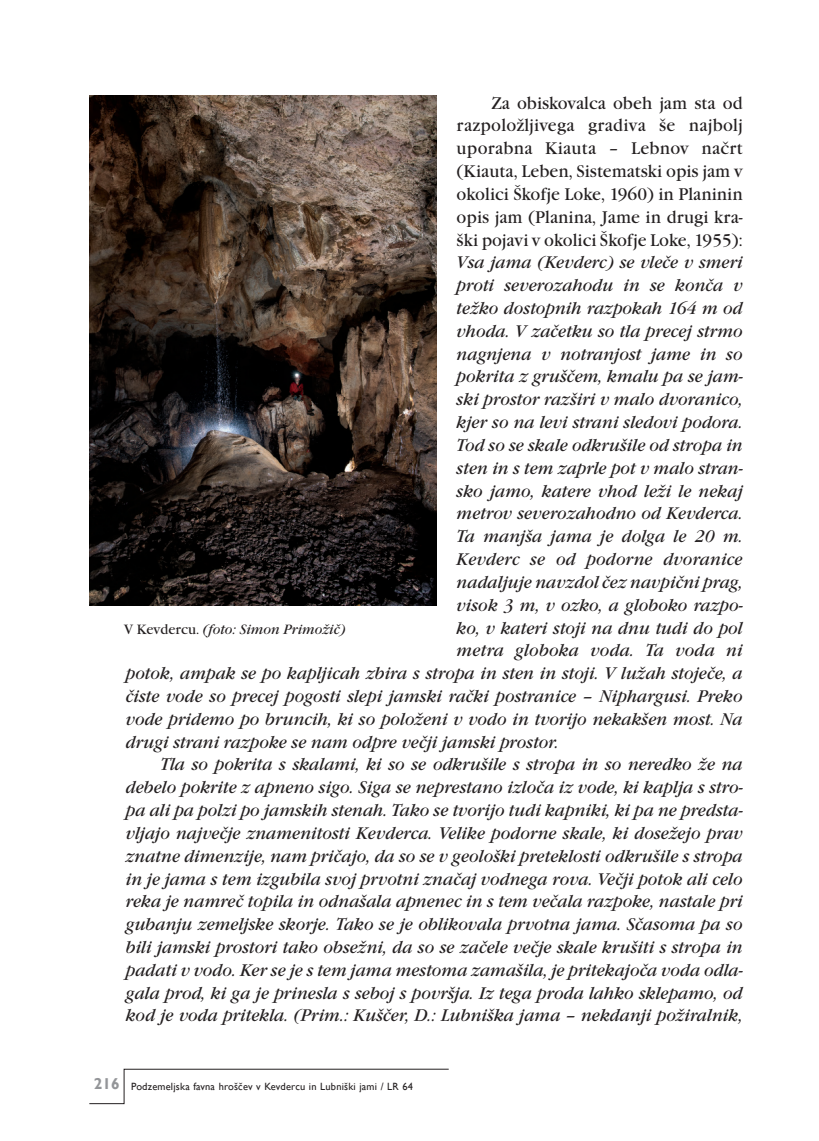
<style>
.page{position:relative;width:819px;height:1141px;background:#fff}
.page>*{position:absolute;margin:0;border:0;box-sizing:border-box;transform-origin:0 0}
.Body__7_first_line{font:italic 17.5px/22.8px "Garamond Itc TEE";color:#231f20;text-align:justify;scale:.95 1}
.Body__7_first_line-2{font:17.5px "Garamond Itc TEE";color:#231f20;scale:.95 1}
.Tekst_k_sliki_levo{font:italic 14px "Garamond Itc TEE";color:#231f20;scale:.95 1}
.t1{font:10.5px "Gill Sans";letter-spacing:.02em;color:#231f20}
.s1{font-style:normal}
.s2{font-weight:700;font-size:15.75px;color:#939598}
</style>
<div class="page">
<svg style="left:89px;top:1069px;width:360px;height:35px"></svg>
<img style="left:89px;top:96px;width:348px;height:509px">
<p class="Body__7_first_line-2" style="left:491px;top:93px;width:266px">Za obiskovalca obeh jam sta od</p>
<p class="Body__7_first_line-2" style="left:456px;top:116px;width:302px">razpoložljivega gradiva še najbolj</p>
<p class="Body__7_first_line-2" style="left:456px;top:139px;width:303px">uporabna Kiauta – Lebnov načrt</p>
<p class="Body__7_first_line-2" style="left:456px;top:161px;width:303px">(Kiauta, Leben, Sistematski opis jam v</p>
<p class="Body__7_first_line-2" style="left:456px;top:184px;width:303px">okolici Škofje Loke, 1960) in Planinin</p>
<p class="Body__7_first_line-2" style="left:456px;top:207px;width:303px">opis jam (Planina, Jame in drugi kra-</p>
<p class="Body__7_first_line-2" style="left:456px;top:230px;width:303px">ški pojavi v okolici Škofje Loke, 1955):</p>
<p class="Body__7_first_line" style="left:456px;top:251px;width:303px">Vsa jama (Kevderc) se vleče v smeri</p>
<p class="Body__7_first_line" style="left:456px;top:274px;width:303px">proti severozahodu in se konča v</p>
<p class="Body__7_first_line" style="left:456px;top:297px;width:303px">težko dostopnih razpokah 164 m od</p>
<p class="Body__7_first_line" style="left:456px;top:320px;width:303px">vhoda. V začetku so tla precej strmo</p>
<p class="Body__7_first_line" style="left:456px;top:343px;width:303px">nagnjena v notranjost jame in so</p>
<p class="Body__7_first_line" style="left:456px;top:365px;width:303px">pokrita z gruščem, kmalu pa se jam-</p>
<p class="Body__7_first_line" style="left:456px;top:388px;width:303px">ski prostor razširi v malo dvoranico,</p>
<p class="Body__7_first_line" style="left:456px;top:411px;width:303px">kjer so na levi strani sledovi podora.</p>
<p class="Body__7_first_line" style="left:456px;top:434px;width:303px">Tod so se skale odkrušile od stropa in</p>
<p class="Body__7_first_line" style="left:456px;top:457px;width:303px">sten in s tem zaprle pot v malo stran-</p>
<p class="Body__7_first_line" style="left:456px;top:479px;width:303px">sko jamo, katere vhod leži le nekaj</p>
<p class="Body__7_first_line" style="left:456px;top:502px;width:303px">metrov severozahodno od Kevderca.</p>
<p class="Body__7_first_line" style="left:456px;top:525px;width:303px">Ta manjša jama je dolga le 20 m.</p>
<p class="Body__7_first_line" style="left:456px;top:548px;width:302px">Kevderc se od podorne dvoranice</p>
<p class="Body__7_first_line" style="left:456px;top:571px;width:303px">nadaljuje navzdol čez navpični prag,</p>
<p class="Body__7_first_line" style="left:456px;top:594px;width:303px">visok 3 m, v ozko, a globoko razpo-</p>
<p class="Body__7_first_line" style="left:456px;top:616px;width:303px">ko, v kateri stoji na dnu tudi do pol</p>
<p class="Body__7_first_line" style="left:456px;top:639px;width:303px">metra globoka voda. Ta voda ni</p>
<p class="Body__7_first_line" style="left:126px;top:662px;width:651px">potok, ampak se po kapljicah zbira s stropa in sten in stoji. V lužah stoječe, a</p>
<p class="Body__7_first_line" style="left:126px;top:685px;width:651px">čiste vode so precej pogosti slepi jamski rački postranice – Niphargusi. Preko</p>
<p class="Body__7_first_line" style="left:126px;top:708px;width:651px">vode pridemo po bruncih, ki so položeni v vodo in tvorijo nekakšen most. Na</p>
<p class="Body__7_first_line" style="left:126px;top:731px;width:457px">drugi strani razpoke se nam odpre večji jamski prostor.</p>
<p class="Body__7_first_line" style="left:126px;top:753px;width:651px;text-indent:35px">Tla so pokrita s skalami, ki so se odkrušile s stropa in so neredko že na debelo pokrite z apneno sigo. Siga se neprestano izloča iz vode, ki kaplja s stro&shy;pa ali pa polzi po jamskih stenah. Tako se tvorijo tudi kapniki, ki pa ne predsta&shy;vljajo največje znamenitosti Kevderca. Velike podorne skale, ki dosežejo prav znatne dimenzije, nam pričajo, da so se v geološki preteklosti odkrušile s stropa in je jama s tem izgubila svoj prvotni značaj vodnega rova. Večji potok ali celo reka je namreč topila in odnašala apnenec in s tem večala razpoke, nastale pri gubanju zemeljske skorje. Tako se je oblikovala prvotna jama. Sčasoma pa so bili jamski prostori tako obsežni, da so se začele večje skale krušiti s stropa in padati v vodo. Ker se je s tem jama mestoma zamašila, je pritekajoča voda odla&shy;gala prod, ki ga je prinesla s seboj s površja. Iz tega proda lahko sklepamo, od kod je voda pritekla. (Prim.: Kuščer, D.: Lubniška jama – nekdanji požiralnik,</p>
<p class="Tekst_k_sliki_levo" style="left:124px;top:621px;width:235px"><span class="s1">V Kevdercu.</span> (foto: Simon Primožič)</p>
<p class="t1" style="left:94px;top:1080px;width:321px"><span class="s2">216</span> Podzemeljska favna hroščev v Kevdercu in Lubniški jami / LR 64</p>
</div>
